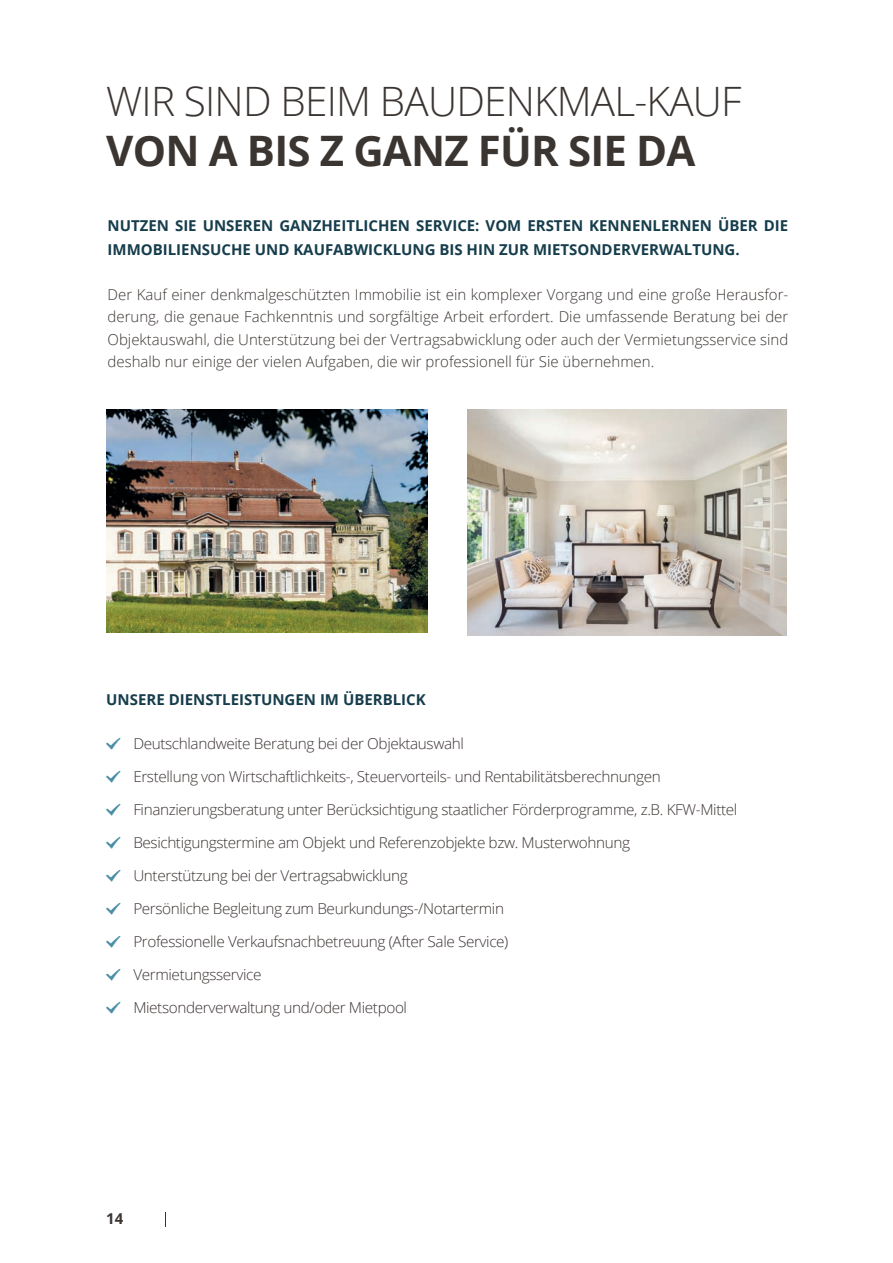
<style>
.page{position:relative;width:893px;height:1263px;background:#fff}
.page>*{position:absolute;margin:0;border:0;box-sizing:border-box;transform-origin:0 0}
.t1{font:700 42px "Open Sans";letter-spacing:-.02em;color:#3b3532}
.t2{font:300 40.5px "Open Sans";letter-spacing:-.02em;color:#3b3532}
.t3{font:300 15px/33px "Open Sans";letter-spacing:-.025em;color:#3b3331}
.t4{font:300 15px/22.5px "Open Sans";color:#3b3532;text-align:justify}
.t5{font:700 15px/24px "Open Sans";color:#163d4c}
.t6{font:700 15px "Open Sans";color:#3b3532}
</style>
<div class="page">
<svg style="left:165px;top:1212px;width:1px;height:14px"></svg>
<img style="left:107px;top:409px;width:320px;height:223px">
<img style="left:468px;top:409px;width:319px;height:226px">
<h2 class="t2" style="left:106px;top:74px;width:637px">WIR SIND BEIM BAUDENKMAL-KAUF</h2>
<h1 class="t1" style="left:106px;top:133px;width:591px">VON A BIS Z GANZ FÜR SIE DA</h1>
<p class="t5" style="left:108px;top:215px;width:682px">NUTZEN SIE UNSEREN GANZHEITLICHEN SERVICE: VOM ERSTEN KENNENLERNEN ÜBER DIE<br>IMMOBILIENSUCHE UND KAUFABWICKLUNG BIS HIN ZUR MIETSONDERVERWALTUNG.</p>
<p class="t4" style="left:108px;top:283px;width:682px">Der Kauf einer denkmalgeschützten Immobilie ist ein komplexer Vorgang und eine große Herausfor&shy;derung, die genaue Fachkenntnis und sorgfältige Arbeit erfordert. Die umfassende Beratung bei der Objektauswahl, die Unterstützung bei der Vertragsabwicklung oder auch der Vermietungsservice sind deshalb nur einige der vielen Aufgaben, die wir professionell für Sie übernehmen.</p>
<p class="t5" style="left:106px;top:688px;width:321px">UNSERE DIENSTLEISTUNGEN IM ÜBERBLICK</p>
<p class="t3" style="left:133px;top:727px;width:332px">Deutschlandweite Beratung bei der Objektauswahl</p>
<p class="t3" style="left:133px;top:760px;width:529px">Erstellung von Wirtschaftlichkeits-, Steuervorteils- und Rentabilitätsberechnungen</p>
<p class="t3" style="left:133px;top:793px;width:605px">Finanzierungsberatung unter Berücksichtigung staatlicher Förderprogramme, z.B. KFW-Mittel</p>
<p class="t3" style="left:133px;top:826px;width:498px">Besichtigungstermine am Objekt und Referenzobjekte bzw. Musterwohnung<br>Unterstützung bei der Vertragsabwicklung</p>
<p class="t3" style="left:133px;top:892px;width:372px">Persönliche Begleitung zum Beurkundungs-/Notartermin</p>
<p class="t3" style="left:133px;top:927px;width:377px">Professionelle Verkaufsnachbetreuung (After Sale Service)</p>
<p class="t3" style="left:133px;top:960px;width:130px">Vermietungsservice</p>
<p class="t3" style="left:133px;top:991px;width:275px">Mietsonderverwaltung und/oder Mietpool</p>
<p class="t6" style="left:106px;top:1212px;width:19px">14</p>
</div>
